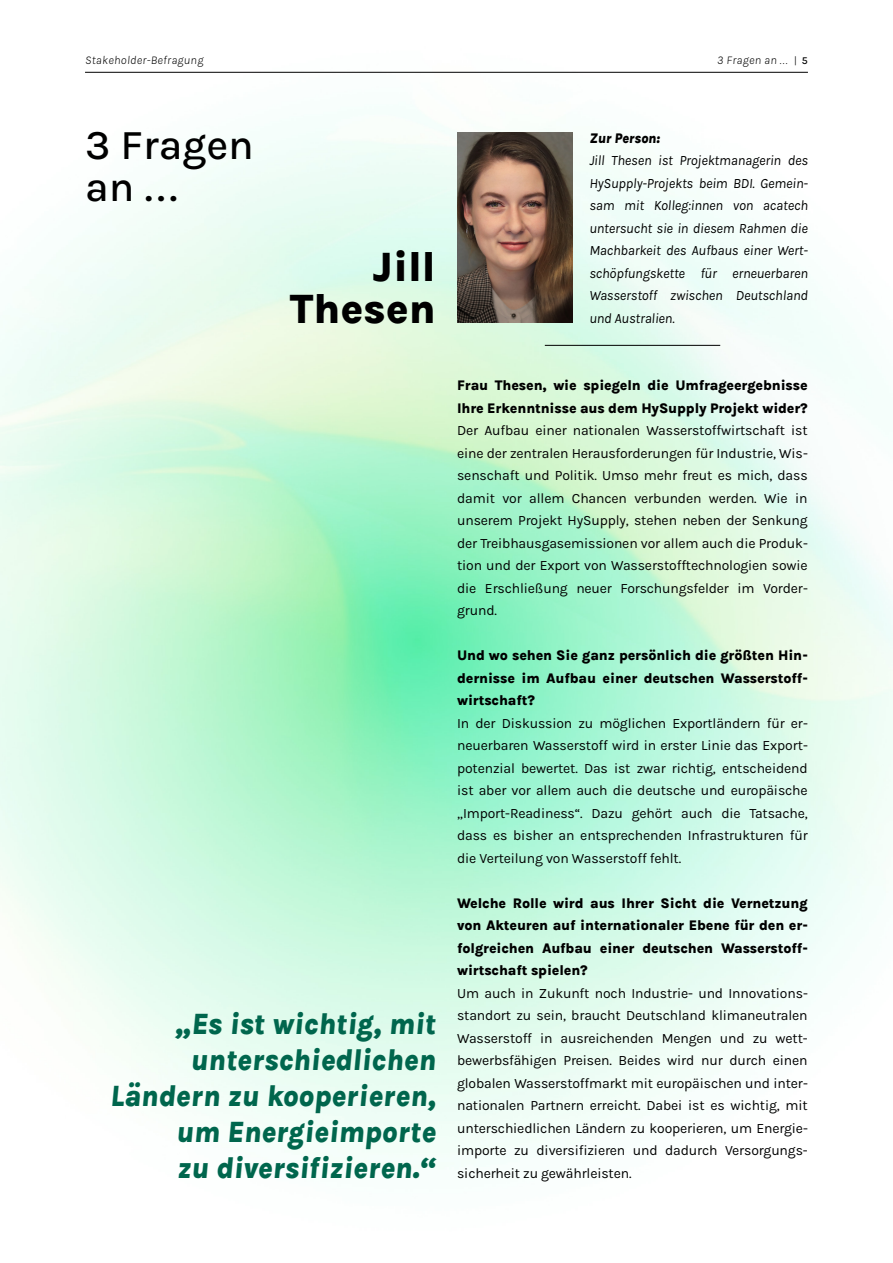
<style>
.page{position:relative;width:893px;height:1263px;background:#fff}
.page>*{position:absolute;margin:0;border:0;box-sizing:border-box;transform-origin:0 0}
.Überschrift_H1_mitti{font:500 42px/42px "Karla";color:#000}
.Überschrift_H1_mitti-2{font:800 42px "Karla";color:#000}
.Überschrift_H1_mitti-3{font:italic 800 30px/36px "Karla";color:#00664d;text-align:right}
.Fließtext_9_5_15_mit{font:14.25px/22.5px "Karla";letter-spacing:-.01em;color:#000;text-align:justify}
.Fließtext_9_5_15_mit-2{font:800 14.25px/22.5px "Karla";letter-spacing:-.01em;color:#000;text-align:justify}
.Fließtext_9_5_15_mit-3{font:italic 14.25px/22.5px "Karla";letter-spacing:-.01em;color:#000;text-align:justify}
.Fließtext_9_5_15_mit-4{font:italic 800 14.25px "Karla";letter-spacing:-.01em;color:#000}
.Überschrift_H1_mitti-4{font:italic 300 12px "Karla";letter-spacing:.025em;color:#000}
.s1{font-style:normal;font-size:10.5px}
.s2{font-weight:500;font-style:normal;font-size:10.5px}
</style>
<div class="page">
<img style="left:0;top:71px;width:893px;height:1084px">
<hr style="left:85px;top:72px;width:723px;height:1px;background:#000">
<img style="left:457px;top:133px;width:115px;height:190px">
<hr style="left:545px;top:345px;width:175px;height:1px;background:#000">
<p class="Überschrift_H1_mitti-4" style="left:85px;top:52px;width:120px">Stakeholder-Befragung</p>
<p class="Überschrift_H1_mitti-4" style="left:717px;top:52px;width:92px">3 Fragen an ... <span class="s1">|</span> <span class="s2">5</span></p>
<p class="Überschrift_H1_mitti" style="left:85px;top:122px;width:170px">3 Fragen an ...</p>
<p class="Überschrift_H1_mitti-2" style="left:373px;top:238px;width:65px">Jill</p>
<p class="Überschrift_H1_mitti-2" style="left:290px;top:280px;width:147px">Thesen</p>
<p class="Fließtext_9_5_15_mit-4" style="left:589px;top:128px;width:72px">Zur Person:</p>
<p class="Fließtext_9_5_15_mit-3" style="left:589px;top:149px;width:220px">Jill Thesen ist Projektmanagerin des HySupply-Projekts beim BDI. Gemein&shy;sam mit Kolleg:innen von acatech untersucht sie in diesem Rahmen die Machbarkeit des Aufbaus einer Wert&shy;schöpfungskette für erneuerbaren Wasserstoff zwischen Deutschland und Australien.</p>
<p class="Überschrift_H1_mitti-3" style="left:110px;top:1005px;width:327px">„Es ist wichtig, mit unterschiedlichen<br>Ländern zu kooperieren, um Energieimporte<br>zu diversifizieren.“</p>
<p class="Fließtext_9_5_15_mit-2" style="left:457px;top:374px;width:352px">Frau Thesen, wie spiegeln die Umfrageergebnisse<br>Ihre Erkenntnisse aus dem HySupply Projekt wider?</p>
<p class="Fließtext_9_5_15_mit" style="left:457px;top:419px;width:352px">Der Aufbau einer nationalen Wasserstoffwirtschaft ist eine der zentralen Herausforderungen für Industrie, Wis&shy;senschaft und Politik. Umso mehr freut es mich, dass damit vor allem Chancen verbunden werden. Wie in unserem Projekt HySupply, stehen neben der Senkung der Treibhausgasemissionen vor allem auch die Produk&shy;tion und der Export von Wasserstofftechnologien sowie die Erschließung neuer Forschungsfelder im Vorder&shy;grund.</p>
<p class="Fließtext_9_5_15_mit-2" style="left:457px;top:644px;width:352px">Und wo sehen Sie ganz persönlich die größten Hin&shy;dernisse im Aufbau einer deutschen Wasserstoff&shy;wirtschaft?</p>
<p class="Fließtext_9_5_15_mit" style="left:457px;top:711px;width:352px">In der Diskussion zu möglichen Exportländern für er&shy;neuerbaren Wasserstoff wird in erster Linie das Export&shy;potenzial bewertet. Das ist zwar richtig, entscheidend ist aber vor allem auch die deutsche und europäische „Import-Readiness“. Dazu gehört auch die Tatsache, dass es bisher an entsprechenden Infrastrukturen für die Verteilung von Wasserstoff fehlt.</p>
<p class="Fließtext_9_5_15_mit-2" style="left:457px;top:891px;width:352px">Welche Rolle wird aus Ihrer Sicht die Vernetzung von Akteuren auf internationaler Ebene für den er&shy;folgreichen Aufbau einer deutschen Wasserstoff&shy;wirtschaft spielen?</p>
<p class="Fließtext_9_5_15_mit" style="left:457px;top:981px;width:352px">Um auch in Zukunft noch Industrie- und Innovations&shy;standort zu sein, braucht Deutschland klimaneutralen Wasserstoff in ausreichenden Mengen und zu wett&shy;bewerbsfähigen Preisen. Beides wird nur durch einen globalen Wasserstoffmarkt mit europäischen und inter&shy;nationalen Partnern erreicht. Dabei ist es wichtig, mit unterschiedlichen Ländern zu kooperieren, um Energie&shy;importe zu diversifizieren und dadurch Versorgungs&shy;sicherheit zu gewährleisten.</p>
</div>
